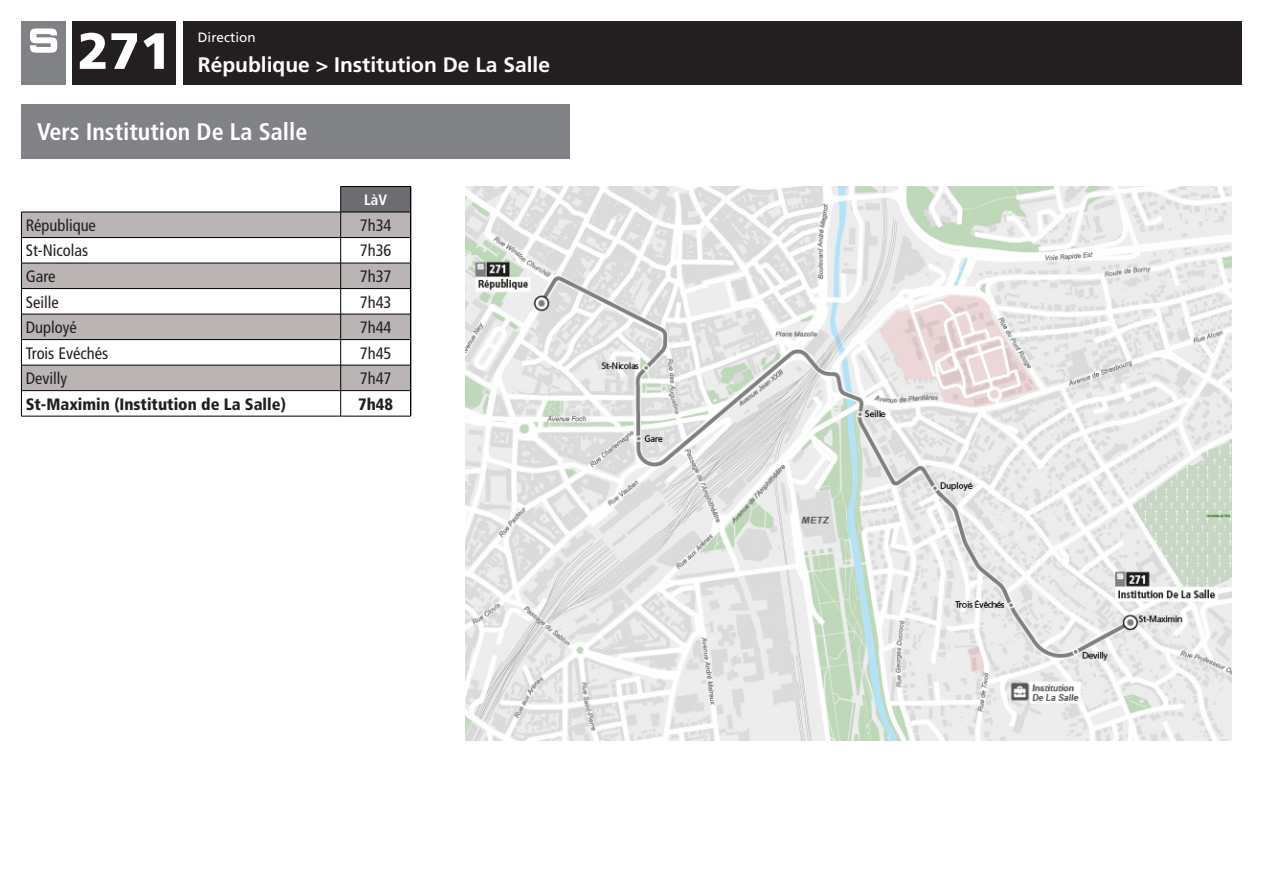
<style>
.page{position:relative;width:1263px;height:893px;background:#fff}
.page>*{position:absolute;margin:0;border:0;box-sizing:border-box;transform-origin:0 0}
._01_ENTETE_numero_li{font:900 51px "Frutiger LT Std";color:#fff}
._03_TABLEAU_minute{font:700 condensed 24px "Frutiger LT Std";color:#fff}
._01_ENTETE_intitule{font:700 21px "Frutiger LT Std";color:#fff}
.tableaux_horaires{font:condensed 16.5px "Frutiger LT Std";color:#231f20}
.tableaux_horaires-2{font:900 condensed 16.5px "Frutiger LT Std";color:#231f20}
.tableaux_horaires-3{font:700 condensed 15px "Frutiger LT Std";color:#fff}
._01_ENTETE_intitule-2{font:13.5px "Frutiger LT Std";color:#fff}
</style>
<div class="page">
<div style="left:73px;top:21px;width:103px;height:64px;background:#231f20"></div>
<div style="left:183px;top:21px;width:1059px;height:64px;background:#231f20"></div>
<div style="left:21px;top:21px;width:45px;height:64px;background:#808285"></div>
<svg style="left:30px;top:28px;width:27px;height:25px"></svg>
<hr style="left:340px;top:186px;width:71px;height:1px;background:#000">
<hr style="left:21px;top:416px;width:320px;height:1px;background:#000">
<hr style="left:341px;top:416px;width:70px;height:1px;background:#000">
<svg style="left:21px;top:187px;width:390px;height:229px"></svg>
<div style="left:21px;top:104px;width:549px;height:55px;background:#808285"></div>
<img style="left:466px;top:186px;width:765px;height:554px">
<p class="_01_ENTETE_numero_li" style="left:78px;top:20px;width:95px">271</p>
<p class="_01_ENTETE_intitule-2" style="left:198px;top:29px;width:59px">Direction</p>
<p class="_01_ENTETE_intitule" style="left:198px;top:52px;width:354px">République &gt; Institution De La Salle</p>
<p class="_03_TABLEAU_minute" style="left:37px;top:117px;width:272px">Vers Institution De La Salle</p>
<p class="tableaux_horaires-3" style="left:364px;top:191px;width:24px">LàV</p>
<p class="tableaux_horaires" style="left:26px;top:216px;width:72px">République</p>
<p class="tableaux_horaires" style="left:360px;top:216px;width:33px">7h34</p>
<p class="tableaux_horaires" style="left:26px;top:241px;width:64px">St-Nicolas</p>
<p class="tableaux_horaires" style="left:360px;top:241px;width:33px">7h36</p>
<p class="tableaux_horaires" style="left:26px;top:267px;width:31px">Gare</p>
<p class="tableaux_horaires" style="left:360px;top:267px;width:33px">7h37</p>
<p class="tableaux_horaires" style="left:26px;top:292px;width:34px">Seille</p>
<p class="tableaux_horaires" style="left:360px;top:292px;width:33px">7h43</p>
<p class="tableaux_horaires" style="left:26px;top:318px;width:53px">Duployé</p>
<p class="tableaux_horaires" style="left:360px;top:318px;width:33px">7h44</p>
<p class="tableaux_horaires" style="left:26px;top:343px;width:84px">Trois Evéchés</p>
<p class="tableaux_horaires" style="left:360px;top:343px;width:33px">7h45</p>
<p class="tableaux_horaires" style="left:26px;top:369px;width:43px">Devilly</p>
<p class="tableaux_horaires" style="left:360px;top:369px;width:33px">7h47</p>
<p class="tableaux_horaires-2" style="left:26px;top:394px;width:262px">St-Maximin (Institution de La Salle)</p>
<p class="tableaux_horaires-2" style="left:358px;top:394px;width:36px">7h48</p>
</div>
